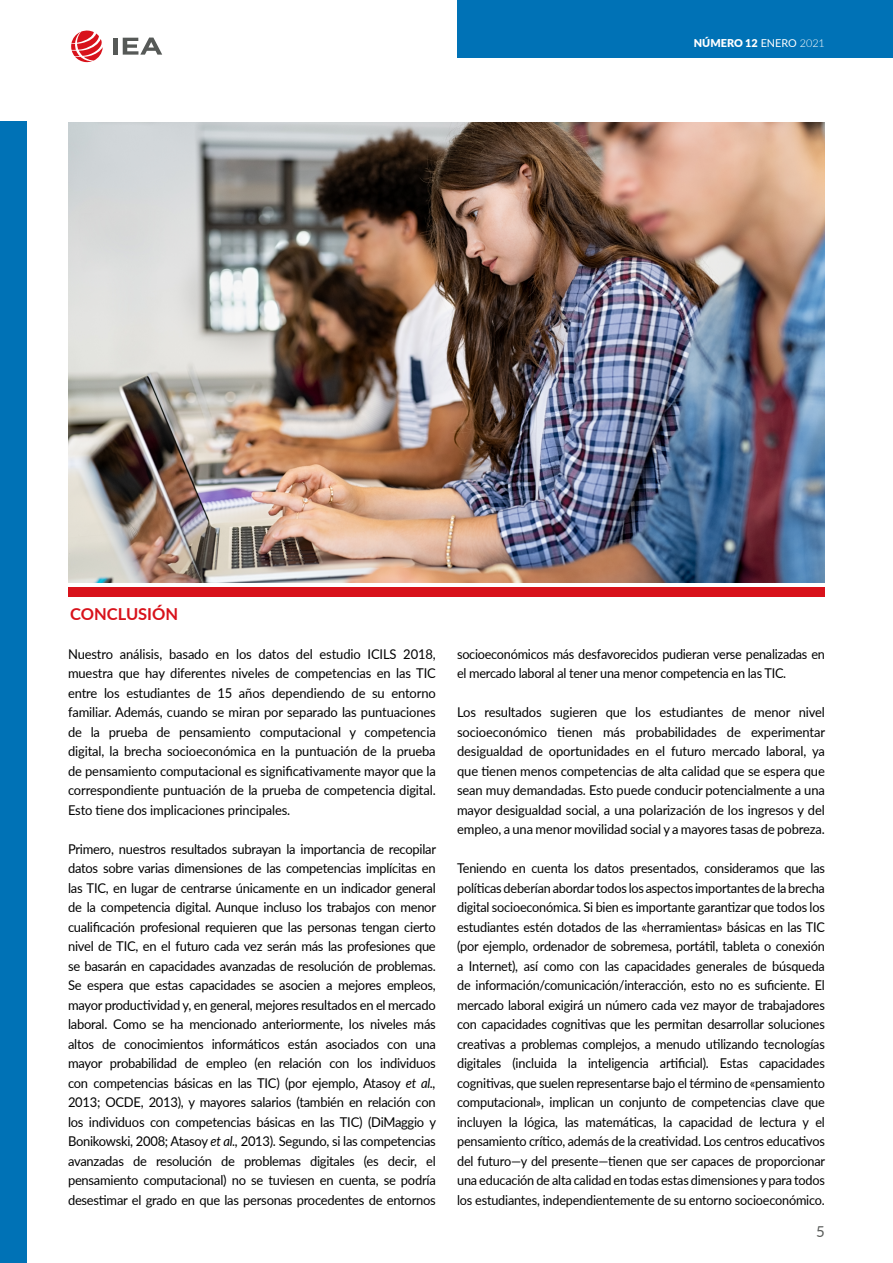
<style>
.page{position:relative;width:893px;height:1263px;background:#fff}
.page>*{position:absolute;margin:0;border:0;box-sizing:border-box;transform-origin:0 0}
.t1{font:700 16.5px "Lato";color:#d8121b}
.t2{font:15px "Lato";color:#595c5a}
.t3{font:13.5px/19.5px "Lato";letter-spacing:-.02em;color:#000;text-align:justify;scale:.96 1}
.t4{font:13.5px/19.5px "Lato";letter-spacing:-.02em;color:#000;scale:.94 1}
.t5{font:900 10.8px "Lato";color:#fff}
.s1{font-weight:400}
.s2{font-weight:300}
.s3{font-style:italic}
</style>
<div class="page">
<div style="left:457px;top:0;width:436px;height:58px;background:#0072b6"></div>
<div style="left:0;top:122px;width:27px;height:1141px;background:#0072b6"></div>
<svg style="left:71px;top:30px;width:32px;height:32px"></svg>
<div style="left:113px;top:38px;width:5px;height:17px;background:#565957"></div>
<svg style="left:123px;top:38px;width:39px;height:17px"></svg>
<div style="left:68px;top:587px;width:757px;height:10px;background:#d8121b"></div>
<img style="left:68px;top:122px;width:757px;height:461px">
<p class="t5" style="left:694px;top:35px;width:133px">NÚMERO 12 <span class="s1">ENERO</span> <span class="s2">2021</span></p>
<p class="t1" style="left:70px;top:601px;width:110px">CONCLUSIÓN</p>
<p class="t3" style="left:68px;top:643px;width:385px">Nuestro análisis, basado en los datos del estudio ICILS 2018, muestra que hay diferentes niveles de competencias en las TIC entre los estudiantes de 15 años dependiendo de su entorno familiar. Además, cuando se miran por separado las puntuaciones de la prueba de pensamiento computacional y competencia digital, la brecha socioeconómica en la puntuación de la prueba de pensamiento computacional es significativamente mayor que la correspondiente puntuación de la prueba de competencia digital.<br>Esto tiene dos implicaciones principales.</p>
<p class="t3" style="left:68px;top:838px;width:385px">Primero, nuestros resultados subrayan la importancia de recopilar datos sobre varias dimensiones de las competencias implícitas en las TIC, en lugar de centrarse únicamente en un indicador general de la competencia digital. Aunque incluso los trabajos con menor cualificación profesional requieren que las personas tengan cierto nivel de TIC, en el futuro cada vez serán más las profesiones que se basarán en capacidades avanzadas de resolución de problemas.<br>Se espera que estas capacidades se asocien a mejores empleos, mayor productividad y, en general, mejores resultados en el mercado laboral. Como se ha mencionado anteriormente, los niveles más altos de conocimientos informáticos están asociados con una mayor probabilidad de empleo (en relación con los individuos con competencias básicas en las TIC) (por ejemplo, Atasoy <span class="s3">et al., </span>2013; OCDE, 2013), y mayores salarios (también en relación con los individuos con competencias básicas en las TIC) (DiMaggio y Bonikowski, 2008; Atasoy <span class="s3">et al.,</span> 2013). Segundo, si las competencias avanzadas de resolución de problemas digitales (es decir, el pensamiento computacional) no se tuviesen en cuenta, se podría desestimar el grado en que las personas procedentes de entornos</p>
<p class="t4" style="left:457px;top:643px;width:393px">socioeconómicos más desfavorecidos pudieran verse penalizadas en el mercado laboral al tener una menor competencia en las TIC.</p>
<p class="t3" style="left:457px;top:702px;width:385px">Los resultados sugieren que los estudiantes de menor nivel socioeconómico tienen más probabilidades de experimentar desigualdad de oportunidades en el futuro mercado laboral, ya que tienen menos competencias de alta calidad que se espera que sean muy demandadas. Esto puede conducir potencialmente a una mayor desigualdad social, a una polarización de los ingresos y del empleo, a una menor movilidad social y a mayores tasas de pobreza.</p>
<p class="t4" style="left:457px;top:858px;width:393px;text-align:justify">Teniendo en cuenta los datos presentados, consideramos que las políticas deberían abordar todos los aspectos importantes de la brecha digital socioeconómica. Si bien es importante garantizar que todos los estudiantes estén dotados de las «herramientas» básicas en las TIC (por ejemplo, ordenador de sobremesa, portátil, tableta o conexión a Internet), así como con las capacidades generales de búsqueda de información/comunicación/interacción, esto no es suficiente. El mercado laboral exigirá un número cada vez mayor de trabajadores con capacidades cognitivas que les permitan desarrollar soluciones creativas a problemas complejos, a menudo utilizando tecnologías digitales (incluida la inteligencia artificial). Estas capacidades cognitivas, que suelen representarse bajo el término de «pensamiento computacional», implican un conjunto de competencias clave que incluyen la lógica, las matemáticas, la capacidad de lectura y el pensamiento crítico, además de la creatividad. Los centros educativos del futuro—y del presente—tienen que ser capaces de proporcionar una educación de alta calidad en todas estas dimensiones y para todos los estudiantes, independientemente de su entorno socioeconómico.</p>
<p class="t2" style="left:816px;top:1221px;width:10px">5</p>
</div>
